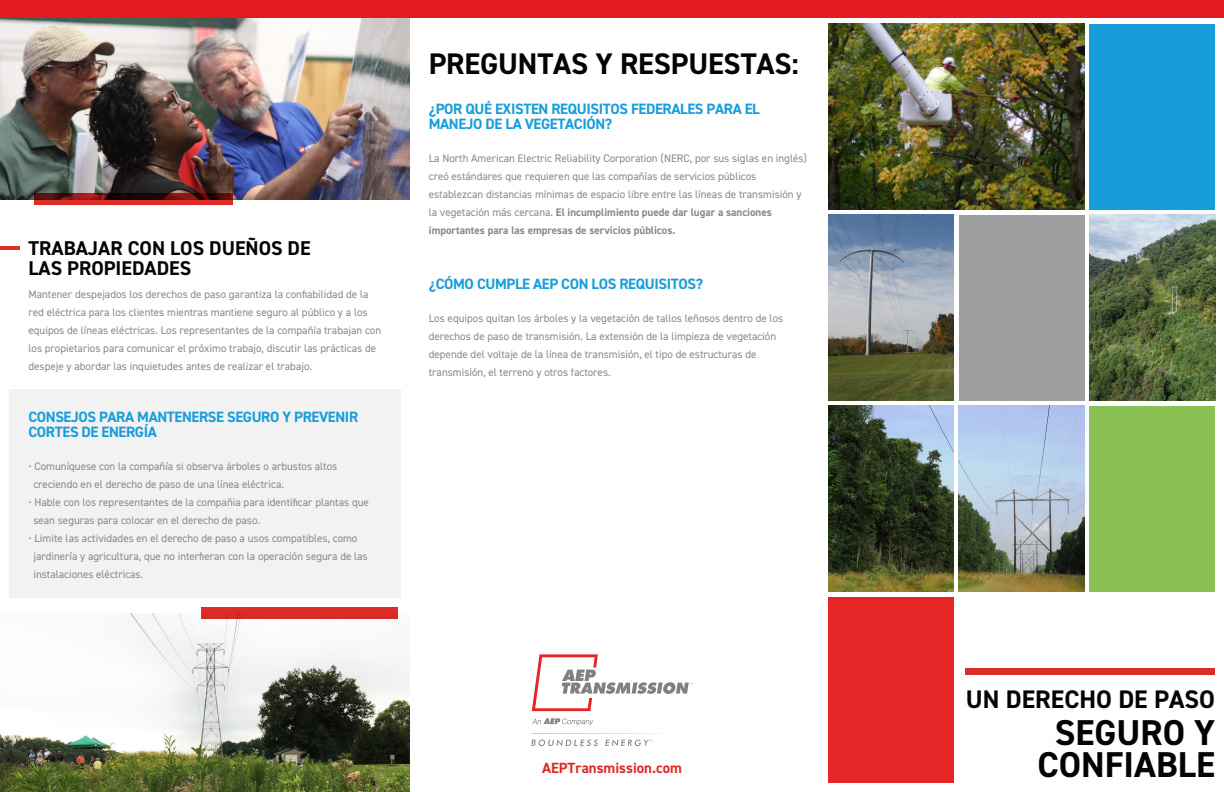
<style>
.page{position:relative;width:1224px;height:792px;background:#fff}
.page>*{position:absolute;margin:0;border:0;box-sizing:border-box;transform-origin:0 0}
.t1{font:700 36px/31.7px "DIN2014";color:#040503;text-align:center}
.t2{font:700 29.8px "DIN2014";letter-spacing:-.005em;color:#040503}
.t3{font:700 25.5px "DIN2014";color:#040503}
.t4{font:700 20px/20px "DIN2014";color:#040503}
.t5{font:700 15px/15px "DIN2014";letter-spacing:-.025em;color:#179eda}
.t6{font:700 14.8px "DIN2014";color:#db2c27}
.t7{font:11px/18px "DIN2014";color:#86888a}
.s1{font-weight:700}
</style>
<div class="page">
<img style="left:828px;top:406px;width:126px;height:186px">
<img style="left:959px;top:406px;width:125px;height:186px">
<div style="left:828px;top:597px;width:126px;height:186px;background:#e42627"></div>
<img style="left:1089px;top:215px;width:126px;height:186px">
<img style="left:828px;top:24px;width:256px;height:186px">
<div style="left:959px;top:215px;width:125px;height:186px;background:#9e9fa1"></div>
<div style="left:1089px;top:24px;width:126px;height:186px;background:#179eda"></div>
<img style="left:828px;top:215px;width:126px;height:186px">
<div style="left:1089px;top:406px;width:126px;height:186px;background:#8ac155"></div>
<div style="left:966px;top:668px;width:249px;height:6px;background:#db2c27"></div>
<svg style="left:532px;top:718px;width:61px;height:8px"></svg>
<svg style="left:531px;top:733px;width:125px;height:13px"></svg>
<svg style="left:532px;top:654px;width:161px;height:57px"></svg>
<img style="left:0;top:18px;width:409px;height:181px">
<img style="left:0;top:613px;width:409px;height:179px">
<div style="left:201px;top:608px;width:196px;height:11px;background:#db2c27"></div>
<svg style="left:34px;top:193px;width:199px;height:12px"></svg>
<div style="left:0;top:0;width:1224px;height:18px;background:#e51a1f"></div>
<hr style="left:0;top:246px;width:19px;height:4px;background:#db2c27">
<div style="left:9px;top:389px;width:391px;height:209px;background:#f2f2f2"></div>
<h3 class="t4" style="left:29px;top:237px;width:284px">TRABAJAR CON LOS DUEÑOS DE<br>LAS PROPIEDADES</h3>
<p class="t7" style="left:29px;top:285px;width:354px">Mantener despejados los derechos de paso garantiza la confiabilidad de la red eléctrica para los clientes mientras mantiene seguro al público y a los equipos de líneas eléctricas. Los representantes de la compañía trabajan con los propietarios para comunicar el próximo trabajo, discutir las prácticas de despeje y abordar las inquietudes antes de realizar el trabajo.</p>
<h3 class="t5" style="left:28px;top:409px;width:331px">CONSEJOS PARA MANTENERSE SEGURO Y PREVENIR<br>CORTES DE ENERGÍA</h3>
<p class="t7" style="left:33px;top:457px;width:305px;text-indent:-5px">• Comuníquese con la compañía si observa árboles o arbustos altos creciendo en el derecho de paso de una línea eléctrica.</p>
<p class="t7" style="left:33px;top:493px;width:337px;text-indent:-5px">• Hable con los representantes de la compañia para identificar plantas que sean seguras para colocar en el derecho de paso.</p>
<p class="t7" style="left:33px;top:529px;width:336px;text-indent:-5px">• Limite las actividades en el derecho de paso a usos compatibles, como jardinería y agricultura, que no interfieran con la operación segura de las instalaciones eléctricas.</p>
<h2 class="t2" style="left:429px;top:44px;width:372px">PREGUNTAS Y RESPUESTAS:</h2>
<h3 class="t5" style="left:429px;top:102px;width:333px">¿POR QUÉ EXISTEN REQUISITOS FEDERALES PARA EL<br>MANEJO DE LA VEGETACIÓN?</h3>
<p class="t7" style="left:429px;top:149px;width:380px">La North American Electric Reliability Corporation (NERC, por sus siglas en inglés) creó estándares que requieren que las compañías de servicios públicos establezcan distancias mínimas de espacio libre entre las líneas de transmisión y la vegetación más cercana. <span class="s1">El incumplimiento puede dar lugar a sanciones importantes para las empresas de servicios públicos.</span></p>
<h3 class="t5" style="left:429px;top:277px;width:276px">¿CÓMO CUMPLE AEP CON LOS REQUISITOS?</h3>
<p class="t7" style="left:429px;top:310px;width:356px">Los equipos quitan los árboles y la vegetación de tallos leñosos dentro de los derechos de paso de transmisión. La extensión de la limpieza de vegetación depende del voltaje de la línea de transmisión, el tipo de estructuras de transmisión, el terreno y otros factores.</p>
<h3 class="t6" style="left:542px;top:758px;width:141px">AEPTransmission.com</h3>
<h3 class="t3" style="left:966px;top:683px;width:251px">UN DERECHO DE PASO</h3>
<h1 class="t1" style="left:1037px;top:717px;width:179px">SEGURO Y<br>CONFIABLE</h1>
</div>
